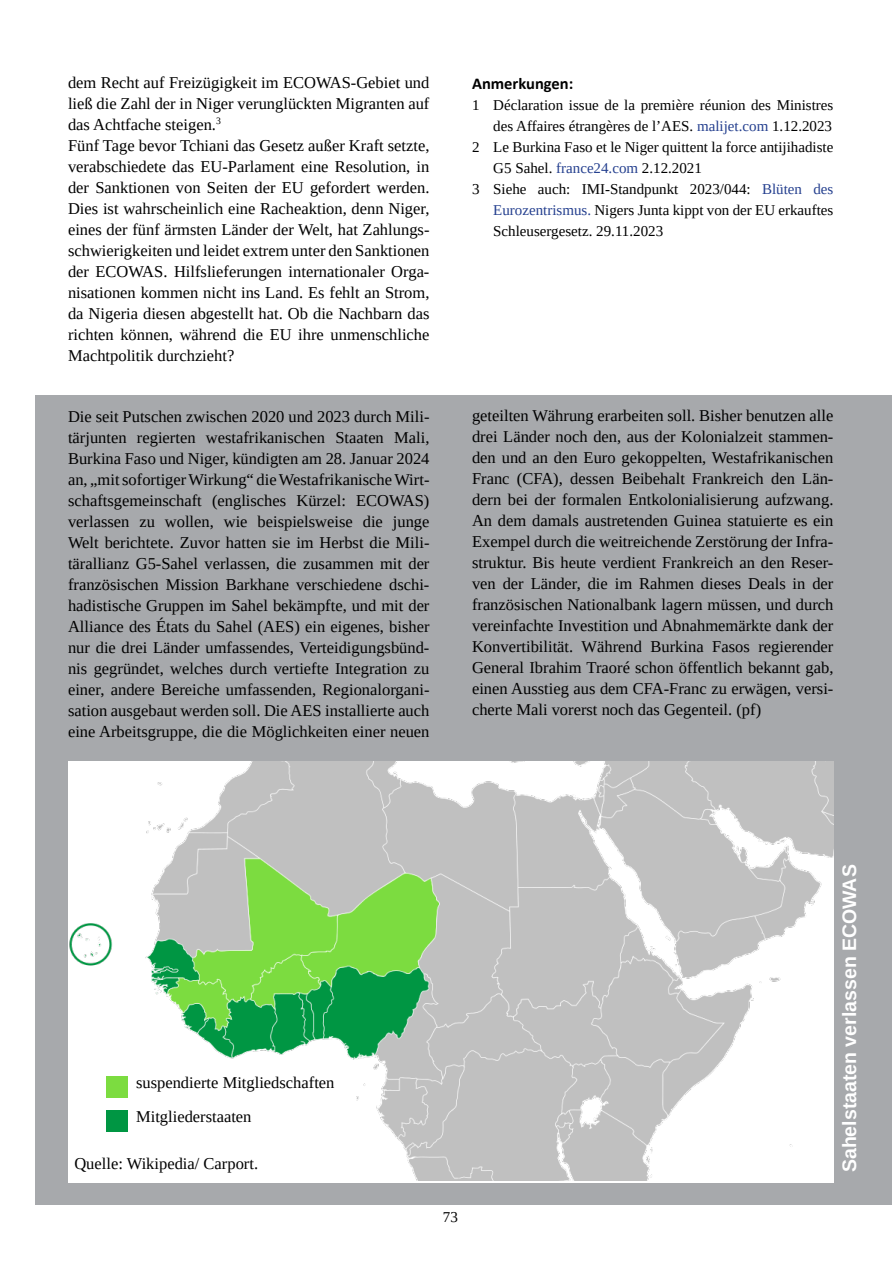
<style>
.page{position:relative;width:893px;height:1263px;background:#fff}
.page>*{position:absolute;margin:0;border:0;box-sizing:border-box;transform-origin:0 0}
.t1{font:700 19.5px "Liberation Sans";color:#fff}
.t2{font:16.5px/21px "Liberation Serif";color:#000}
.t3{font:700 16.5px "Calibri";color:#000}
.t4{font:15px "Liberation Serif";color:#000}
.s1{color:#25408f}
</style>
<div class="page">
<div style="left:36px;top:395px;width:856px;height:809px;background:#a7a9ac"></div>
<img style="left:68px;top:761px;width:765px;height:419px">
<div style="left:106px;top:1076px;width:22px;height:21px;background:#7cdc40"></div>
<div style="left:106px;top:1110px;width:22px;height:21px;background:#009643"></div>
<p class="t2" style="left:68px;top:72px;width:363px">dem Recht auf Freizügigkeit im ECOWAS-Gebiet und ließ die Zahl der in Niger verunglückten Migranten auf das Achtfache steigen.<sup>3<br></sup>Fünf Tage bevor Tchiani das Gesetz außer Kraft setzte, verabschiedete das EU-Parlament eine Resolution, in der Sanktionen von Seiten der EU gefordert werden.<br>Dies ist wahrscheinlich eine Racheaktion, denn Niger, eines der fünf ärmsten Länder der Welt, hat Zahlungs&shy;schwierigkeiten und leidet extrem unter den Sanktionen der ECOWAS. Hilfslieferungen internationaler Orga&shy;nisationen kommen nicht ins Land. Es fehlt an Strom, da Nigeria diesen abgestellt hat. Ob die Nachbarn das richten können, während die EU ihre unmenschliche Machtpolitik durchzieht?</p>
<p class="t3" style="left:472px;top:72px;width:103px">Anmerkungen:</p>
<p class="t4" style="left:472px;top:95px;width:363px">1 Déclaration issue de la première réunion des Ministres</p>
<p class="t4" style="left:493px;top:116px;width:340px">des Affaires étrangères de l’AES. <span class="s1">malijet.com</span> 1.12.2023</p>
<p class="t4" style="left:472px;top:137px;width:363px">2 Le Burkina Faso et le Niger quittent la force antijihadiste</p>
<p class="t4" style="left:493px;top:158px;width:210px">G5 Sahel. <span class="s1">france24.com</span> 2.12.2021</p>
<p class="t4" style="left:472px;top:179px;width:363px">3 Siehe auch: IMI-Standpunkt 2023/044: <span class="s1">Blüten des</span></p>
<p class="t4" style="left:493px;top:200px;width:342px"><span class="s1">Eurozentrismus.</span> Nigers Junta kippt von der EU erkauftes</p>
<p class="t4" style="left:493px;top:221px;width:171px">Schleusergesetz. 29.11.2023</p>
<p class="t2" style="left:68px;top:406px;width:363px;text-align:justify">Die seit Putschen zwischen 2020 und 2023 durch Mili&shy;tärjunten regierten westafrikanischen Staaten Mali, Burkina Faso und Niger, kündigten am 28. Januar 2024 an, „mit sofortiger Wirkung“ die Westafrikanische Wirt&shy;schaftsgemeinschaft (englisches Kürzel: ECOWAS) verlassen zu wollen, wie beispielsweise die junge Welt berichtete. Zuvor hatten sie im Herbst die Mili&shy;tärallianz G5-Sahel verlassen, die zusammen mit der französischen Mission Barkhane verschiedene dschi&shy;hadistische Gruppen im Sahel bekämpfte, und mit der Alliance des États du Sahel (AES) ein eigenes, bisher nur die drei Länder umfassendes, Verteidigungsbünd&shy;nis gegründet, welches durch vertiefte Integration zu einer, andere Bereiche umfassenden, Regionalorgani&shy;sation ausgebaut werden soll. Die AES installierte auch eine Arbeitsgruppe, die die Möglichkeiten einer neuen</p>
<p class="t2" style="left:472px;top:405px;width:363px;text-align:justify">geteilten Währung erarbeiten soll. Bisher benutzen alle drei Länder noch den, aus der Kolonialzeit stammen&shy;den und an den Euro gekoppelten, Westafrikanischen Franc (CFA), dessen Beibehalt Frankreich den Län&shy;dern bei der formalen Entkolonialisierung aufzwang.<br>An dem damals austretenden Guinea statuierte es ein Exempel durch die weitreichende Zerstörung der Infra&shy;struktur. Bis heute verdient Frankreich an den Reser&shy;ven der Länder, die im Rahmen dieses Deals in der französischen Nationalbank lagern müssen, und durch vereinfachte Investition und Abnahmemärkte dank der Konvertibilität. Während Burkina Fasos regierender General Ibrahim Traoré schon öffentlich bekannt gab, einen Ausstieg aus dem CFA-Franc zu erwägen, versi&shy;cherte Mali vorerst noch das Gegenteil. (pf)</p>
<p class="t2" style="left:136px;top:1066px;width:200px;line-height:34px">suspendierte Mitgliedschaften<br>Mitgliederstaaten</p>
<p class="t2" style="left:74px;top:1153px;width:185px">Quelle: Wikipedia/ Carport.</p>
<p class="t4" style="left:443px;top:1207px;width:16px">73</p>
<p class="t1" style="left:836px;top:1172px;width:309px;rotate:-90deg">Sahelstaaten verlassen ECOWAS</p>
</div>
